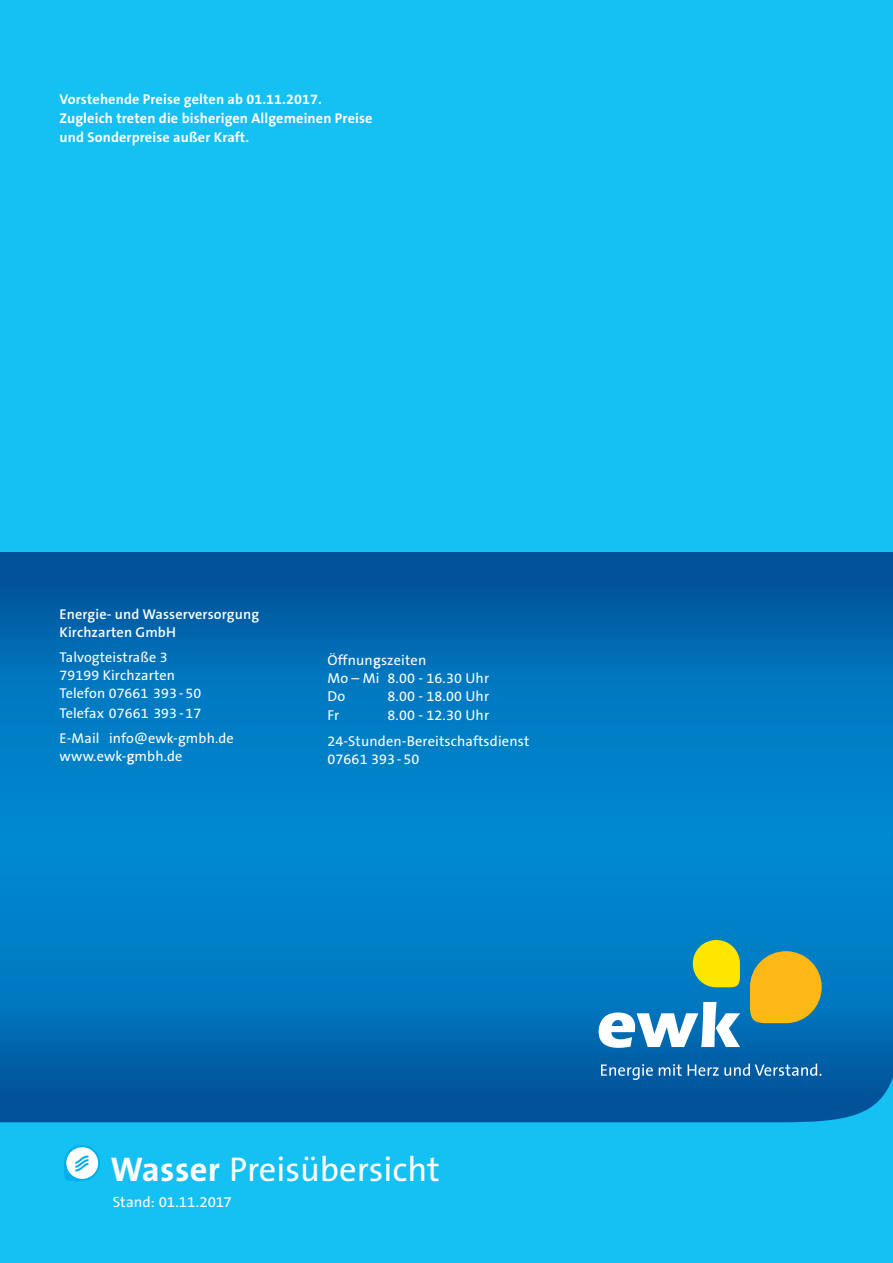
<style>
.page{position:relative;width:893px;height:1263px;background:#fff}
.page>*{position:absolute;margin:0;border:0;box-sizing:border-box;transform-origin:0 0}
.t1{font:34.5px "The Sans B5 Plain";color:#fff}
.t2{font:15px "The Sans B5 Plain";letter-spacing:-.005em;color:#fff}
.t3{font:14.4px/18.1px "The Sans B5 Plain";letter-spacing:.01em;color:#fff}
.t4{font:700 14.25px/19.2px "The Sans B7";letter-spacing:.01em;color:#fff}
.t5{font:14.25px/18.5px "The Sans B5 Plain";letter-spacing:.01em;color:#fff}
.t6{font:600 14.25px/18px "The Sans B6";letter-spacing:.01em;color:#fff}
.s1{font-family:"The Sans B6";font-weight:600}
.s2{font-family:"The Sans B7";font-weight:700}
</style>
<div class="page">
<div style="left:0;top:980px;width:893px;height:283px;background:#15c0f2"></div>
<svg style="left:0;top:838px;width:893px;height:284px;background:#0074ba"></svg>
<div style="left:0;top:0;width:893px;height:555px;background:#15c0f2"></div>
<div style="left:0;top:553px;width:893px;height:285px;background:linear-gradient(to bottom,#01549b,#0091d7)"></div>
<svg style="left:599px;top:1002px;width:141px;height:46px;background:#7db6da"></svg>
<svg style="left:693px;top:940px;width:47px;height:47px;background:#d5d520"></svg>
<svg style="left:750px;top:951px;width:72px;height:72px;background:#d0ad31"></svg>
<svg style="left:601px;top:1064px;width:52px;height:16px"></svg>
<svg style="left:659px;top:1064px;width:23px;height:12px"></svg>
<svg style="left:688px;top:1063px;width:133px;height:13px;background:#3f84b9"></svg>
<svg style="left:64px;top:1145px;width:36px;height:36px"></svg>
<p class="t4" style="left:60px;top:90px;width:314px">Vorstehende Preise gelten ab 01.11.2017.<br>Zugleich treten die bisherigen Allgemeinen Preise und Sonderpreise außer Kraft.</p>
<p class="t6" style="left:60px;top:605px;width:201px">Energie- und Wasserversorgung<br>Kirchzarten GmbH</p>
<p class="t5" style="left:60px;top:649px;width:143px">Talvogteistraße 3<br>79199 Kirchzarten<br>Telefon 07661 393-50<br>Telefax 07661 393-17</p>
<p class="t5" style="left:60px;top:730px;width:176px;line-height:18px">E-Mail info@ewk-gmbh.de www.ewk-<span class="s1">g</span>mbh.de</p>
<p class="t3" style="left:327px;top:651px;width:163px">Öffnun<span class="s1">g</span>szeiten<br>Mo – Mi 8.00 - 16.30 Uhr<br>Do</p>
<p class="t3" style="left:388px;top:687px;width:103px">8.00 - 18.00 Uhr</p>
<p class="t3" style="left:327px;top:703px;width:203px;line-height:25.8px;text-indent:60px">8.00 - 12.30 Uhr<br>24-Stunden-Bereitschaftsdienst</p>
<p class="t3" style="left:327px;top:751px;width:94px">07661 393-50</p>
<p class="t3" style="left:327px;top:707px;width:13px">Fr</p>
<h1 class="t1" style="left:111px;top:1151px;width:331px"><span class="s2">Wasser</span> Preisübersicht</h1>
<p class="t2" style="left:113px;top:1194px;width:120px">Stand: 01.11.2017</p>
</div>
